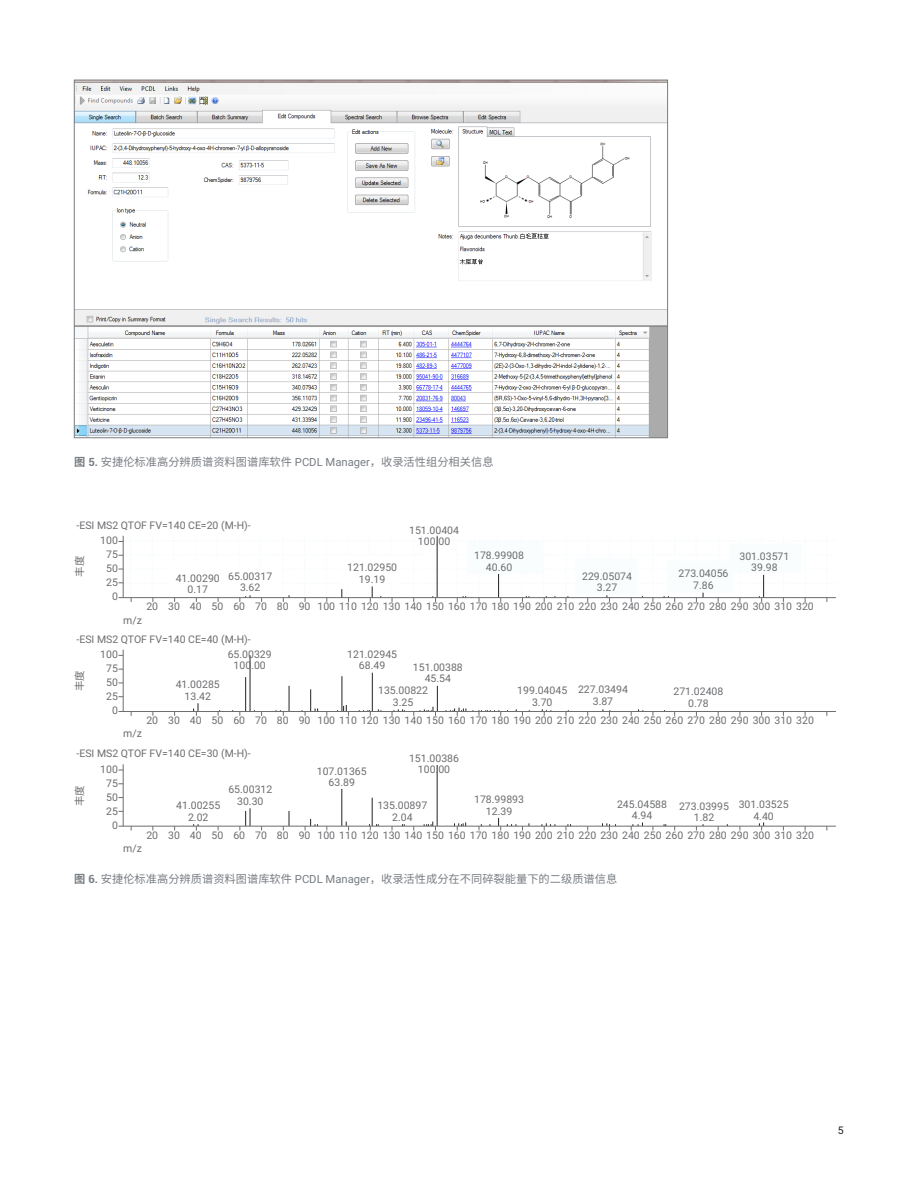
<style>
.page{position:relative;width:918px;height:1188px;background:#fff}
.page>*{position:absolute;margin:0;border:0;box-sizing:border-box;transform-origin:0 0}
.t1{font:11.25px "Noto Sans CJ Ksc";color:#787d83}
.t2{font:10.5px/11.6px "Roboto";color:#6c6d70;text-align:center}
.t3{font:10.5px "Noto Sans CJ Ksc";color:#6c6d70}
.t4{font:10.5px "Roboto";color:#231f20}
.s1{font-weight:700}
.s2{font-family:"Roboto";font-weight:700}
.s3{font-family:"Roboto"}
</style>
<div class="page">
<img style="left:76px;top:82px;width:590px;height:354px">
<img style="left:125px;top:766px;width:711px;height:60px">
<img style="left:193px;top:655px;width:472px;height:56px">
<img style="left:245px;top:535px;width:520px;height:62px">
<hr style="left:123px;top:536px;width:1px;height:62px;background:#6c6d70">
<hr style="left:123px;top:597px;width:713px;height:1px;background:#6c6d70">
<hr style="left:123px;top:650px;width:1px;height:62px;background:#6c6d70">
<hr style="left:123px;top:711px;width:713px;height:1px;background:#6c6d70">
<hr style="left:123px;top:764px;width:1px;height:62px;background:#6c6d70">
<hr style="left:123px;top:826px;width:713px;height:1px;background:#6c6d70">
<p class="t1" style="left:74px;top:456px;width:421px"><span class="s1">图</span> <span class="s2">5.</span> 安捷伦标准高分辨质谱资料图谱库软件 <span class="s3">PCDL Manager</span>，收录活性组分相关信息</p>
<p class="t2" style="left:76px;top:519px;width:176px">-ESI MS2 QTOF FV=140 CE=20 (M-H)-</p>
<p class="t2" style="left:409px;top:524px;width:51px">151.00404<br>100.00</p>
<p class="t2" style="left:100px;top:533px;width:19px;line-height:14px;text-align:right">100<br>75<br>50<br>25<br>0</p>
<p class="t2" style="left:474px;top:549px;width:51px">178.99908<br>40.60</p>
<p class="t2" style="left:739px;top:550px;width:51px">301.03571<br>39.98</p>
<p class="t2" style="left:212px;top:600px;width:604px">50 60 70 80 90 100 110 120 130 140 150 160 170 180 190 200 210 220 230 240 250 260 270 280 290 300 310 320</p>
<p class="t3" style="left:74px;top:577px;width:22px;rotate:-90deg">丰度</p>
<p class="t2" style="left:347px;top:561px;width:51px">121.02950<br>19.19</p>
<p class="t2" style="left:679px;top:568px;width:51px">273.04056<br>7.86</p>
<p class="t2" style="left:582px;top:570px;width:51px">229.05074<br>3.27</p>
<p class="t2" style="left:228px;top:570px;width:46px">65.00317<br>3.62</p>
<p class="t2" style="left:176px;top:572px;width:46px">41.00290<br>0.17</p>
<p class="t2" style="left:146px;top:600px;width:57px">20 30 40</p>
<p class="t2" style="left:123px;top:614px;width:20px">m/z</p>
<p class="t2" style="left:76px;top:633px;width:176px">-ESI MS2 QTOF FV=140 CE=40 (M-H)-</p>
<p class="t3" style="left:74px;top:691px;width:22px;rotate:-90deg">丰度</p>
<p class="t2" style="left:100px;top:647px;width:19px;line-height:14px;text-align:right">100<br>75<br>50<br>25<br>0</p>
<p class="t2" style="left:176px;top:679px;width:46px">41.00285<br>13.42</p>
<p class="t2" style="left:228px;top:648px;width:46px">65.00329<br>100.00</p>
<p class="t2" style="left:347px;top:648px;width:51px">121.02945<br>68.49</p>
<p class="t2" style="left:413px;top:661px;width:51px">151.00388</p>
<p class="t2" style="left:425px;top:672px;width:28px">45.54</p>
<p class="t2" style="left:378px;top:685px;width:51px">135.00822</p>
<p class="t2" style="left:393px;top:696px;width:22px">3.25</p>
<p class="t2" style="left:517px;top:685px;width:51px">199.04045<br>3.70</p>
<p class="t2" style="left:578px;top:683px;width:51px">227.03494<br>3.87</p>
<p class="t2" style="left:673px;top:685px;width:51px">271.02408<br>0.78</p>
<p class="t2" style="left:146px;top:714px;width:669px">20 30 40 50 60 70 80 90 100 110 120 130 140 150 160 170 180 190 200 210 220 230 240 250 260 270 280 290 300 310 320</p>
<p class="t2" style="left:123px;top:727px;width:20px">m/z</p>
<p class="t2" style="left:76px;top:747px;width:176px">-ESI MS2 QTOF FV=140 CE=30 (M-H)-</p>
<p class="t3" style="left:74px;top:806px;width:22px;rotate:-90deg">丰度</p>
<p class="t2" style="left:100px;top:761px;width:19px;line-height:14px;text-align:right">100<br>75<br>50<br>25<br>0</p>
<p class="t2" style="left:176px;top:800px;width:46px">41.00255<br>2.02</p>
<p class="t2" style="left:228px;top:783px;width:46px">65.00312<br>30.30</p>
<p class="t2" style="left:317px;top:765px;width:51px">107.01365<br>63.89</p>
<p class="t2" style="left:409px;top:752px;width:51px">151.00386<br>100.00</p>
<p class="t2" style="left:377px;top:800px;width:51px">135.00897<br>2.04</p>
<p class="t2" style="left:474px;top:793px;width:51px">178.99893<br>12.39</p>
<p class="t2" style="left:617px;top:798px;width:51px">245.04588<br>4.94</p>
<p class="t2" style="left:679px;top:800px;width:51px">273.03995<br>1.82</p>
<p class="t2" style="left:739px;top:798px;width:51px">301.03525<br>4.40</p>
<p class="t2" style="left:146px;top:829px;width:669px">20 30 40 50 60 70 80 90 100 110 120 130 140 150 160 170 180 190 200 210 220 230 240 250 260 270 280 290 300 310 320</p>
<p class="t2" style="left:123px;top:842px;width:20px">m/z</p>
<p class="t1" style="left:74px;top:873px;width:545px"><span class="s1">图</span> <span class="s2">6.</span> 安捷伦标准高分辨质谱资料图谱库软件 <span class="s3">PCDL Manager</span>，收录活性成分在不同碎裂能量下的二级质谱信息</p>
<p class="t4" style="left:838px;top:1123px;width:7px">5</p>
</div>
